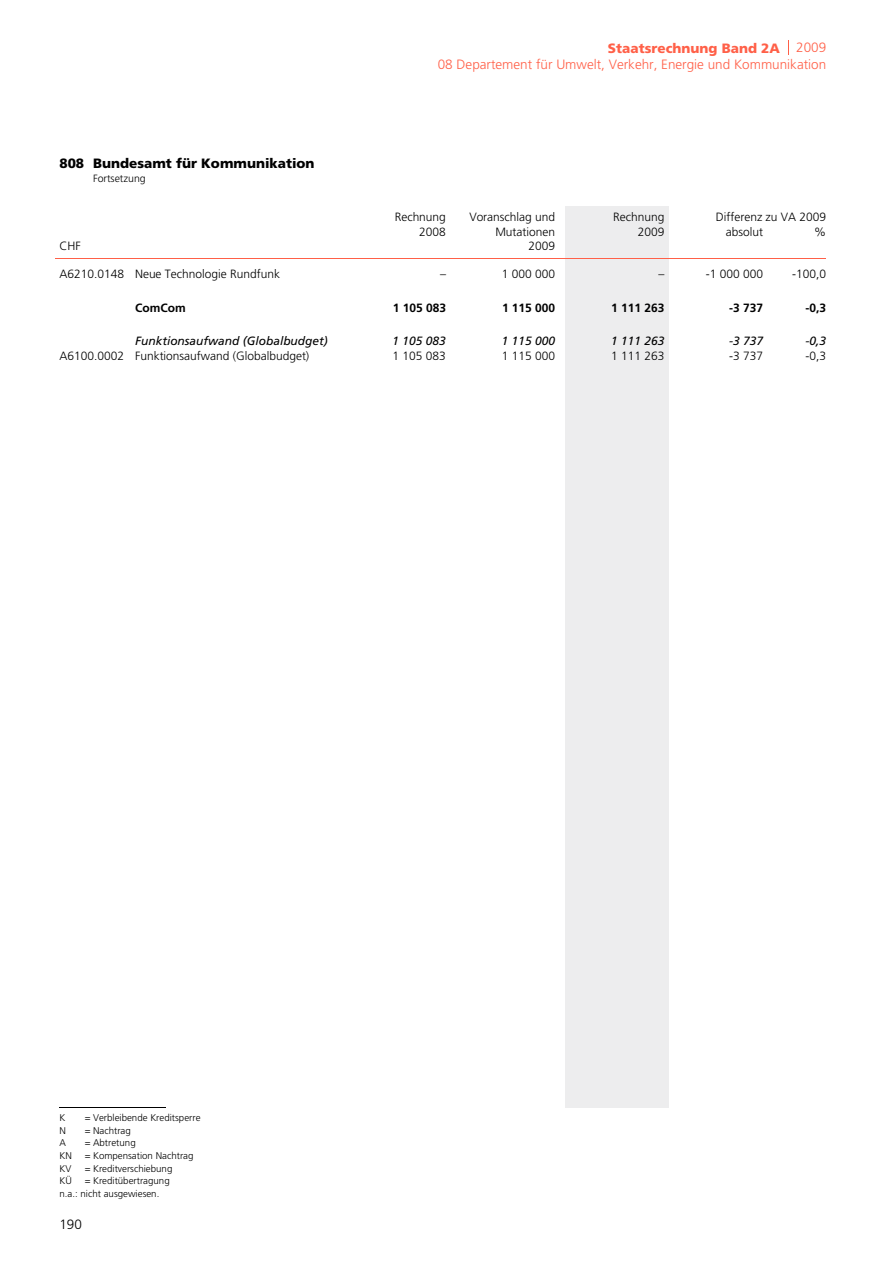
<style>
.page{position:relative;width:893px;height:1263px;background:#fff}
.page>*{position:absolute;margin:0;border:0;box-sizing:border-box;transform-origin:0 0}
.t1{font:300 13.5px/16.2px "Frutiger";color:#ff6048;text-align:right}
.t2{font:900 13.5px "Frutiger";color:#000}
.t3{font:300 13.5px "Frutiger";color:#000}
.t4{font:300 12px/14.7px "Frutiger";color:#000}
.t5{font:italic 12px "Frutiger";color:#000}
.t6{font:700 12px "Frutiger";color:#000}
.t7{font:300 10.5px "Frutiger";color:#000}
.t8{font:300 9.75px/12.6px "Frutiger";color:#000}
.s1{font-weight:900}
</style>
<div class="page">
<div style="left:566px;top:206px;width:103px;height:901px;background:#ededee"></div>
<svg style="left:788px;top:40px;width:1px;height:15px"></svg>
<hr style="left:55px;top:258px;width:771px;height:1px;background:#ff6048">
<hr style="left:59px;top:1107px;width:107px;height:1px;background:#000">
<p class="t2" style="left:59px;top:158px;width:257px">808 Bundesamt für Kommunikation</p>
<p class="t7" style="left:93px;top:174px;width:54px">Fortsetzung</p>
<p class="t4" style="left:59px;top:240px;width:23px">CHF</p>
<p class="t1" style="left:438px;top:41px;width:390px"><span class="s1">Staatsrechnung Band 2A</span> 2009<br>08 Departement für Umwelt, Verkehr, Energie und Kommunikation</p>
<p class="t4" style="left:395px;top:210px;width:53px">Rechnung</p>
<p class="t4" style="left:469px;top:210px;width:87px;text-align:right">Voranschlag und<br>Mutationen</p>
<p class="t4" style="left:419px;top:225px;width:28px">2008</p>
<p class="t4" style="left:528px;top:240px;width:28px">2009</p>
<p class="t4" style="left:613px;top:210px;width:53px">Rechnung</p>
<p class="t4" style="left:638px;top:225px;width:28px">2009</p>
<p class="t4" style="left:726px;top:210px;width:102px;text-indent:-10px">Differenz zu VA 2009 absolut</p>
<p class="t4" style="left:814px;top:225px;width:13px">%</p>
<p class="t4" style="left:59px;top:267px;width:222px">A6210.0148 Neue Technologie Rundfunk</p>
<p class="t4" style="left:658px;top:267px;width:7px">–</p>
<p class="t4" style="left:440px;top:267px;width:7px">–</p>
<p class="t4" style="left:706px;top:267px;width:59px">-1 000 000</p>
<p class="t4" style="left:792px;top:267px;width:35px">-100,0</p>
<p class="t4" style="left:502px;top:267px;width:55px">1 000 000</p>
<p class="t6" style="left:135px;top:303px;width:52px">ComCom</p>
<p class="t6" style="left:393px;top:303px;width:55px">1 105 083</p>
<p class="t6" style="left:502px;top:303px;width:55px">1 115 000</p>
<p class="t6" style="left:611px;top:303px;width:55px">1 111 263</p>
<p class="t6" style="left:729px;top:303px;width:35px">-3 737</p>
<p class="t6" style="left:805px;top:303px;width:22px">-0,3</p>
<p class="t5" style="left:135px;top:336px;width:194px">Funktionsaufwand (Globalbudget)</p>
<p class="t5" style="left:611px;top:336px;width:55px">1 111 263</p>
<p class="t5" style="left:393px;top:336px;width:55px">1 105 083</p>
<p class="t5" style="left:729px;top:336px;width:35px">-3 737</p>
<p class="t5" style="left:805px;top:336px;width:22px">-0,3</p>
<p class="t5" style="left:502px;top:336px;width:55px">1 115 000</p>
<p class="t4" style="left:59px;top:350px;width:251px">A6100.0002 Funktionsaufwand (Globalbudget)</p>
<p class="t4" style="left:611px;top:350px;width:55px">1 111 263</p>
<p class="t4" style="left:393px;top:350px;width:55px">1 105 083</p>
<p class="t4" style="left:729px;top:350px;width:35px">-3 737</p>
<p class="t4" style="left:805px;top:350px;width:22px">-0,3</p>
<p class="t4" style="left:502px;top:350px;width:55px">1 115 000</p>
<p class="t8" style="left:59px;top:1112px;width:7px">K</p>
<p class="t8" style="left:85px;top:1112px;width:117px">= Verbleibende Kreditsperre</p>
<p class="t8" style="left:85px;top:1137px;width:110px">= Abtretung<br>= Kompensation Nachtrag = Kreditverschiebung<br>= Kreditübertragung</p>
<p class="t8" style="left:59px;top:1125px;width:8px">N</p>
<p class="t8" style="left:85px;top:1125px;width:48px">= Nachtrag</p>
<p class="t8" style="left:59px;top:1137px;width:101px">A<br>KN<br>KV<br>KÜ<br>n.a.: nicht ausgewiesen.</p>
<p class="t3" style="left:59px;top:1219px;width:24px">190</p>
</div>
